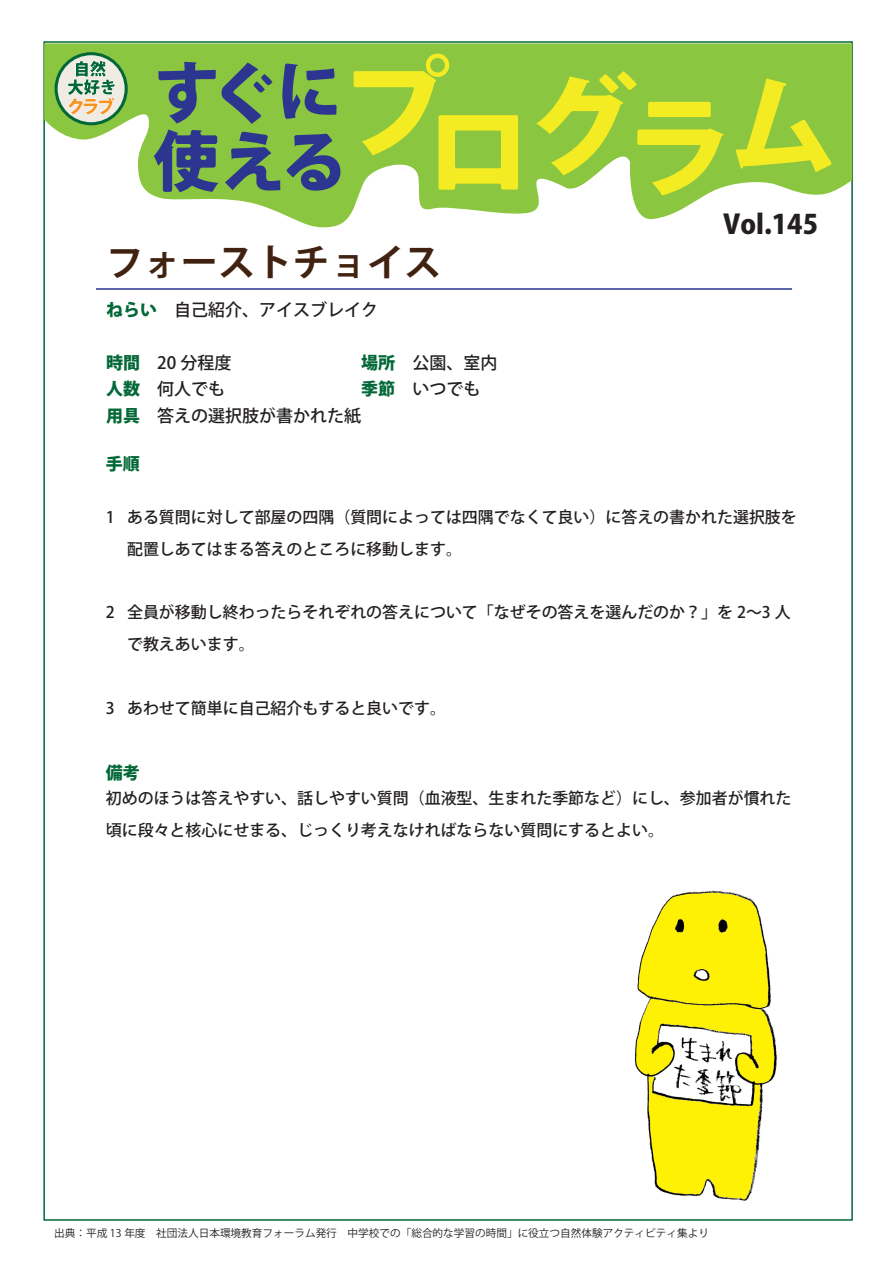
<style>
.page{position:relative;width:893px;height:1263px;background:#fff}
.page>*{position:absolute;margin:0;border:0;box-sizing:border-box;transform-origin:0 0}
.t1{font:700 37.2px "Koz Go Std";color:#41210f}
.t2{font:800 26.55px "Koz Go Std";color:#231f20}
.t3{font:500 16.95px "Koz Go Std";color:#231f20}
.t4{font:800 16.95px "Koz Go Pro";color:#036837}
.t5{font:500 15.9px/32px "Koz Go Pro";color:#231f20}
.t6{font:10.65px "Koz Go Pro";color:#231f20}
.s1{font-weight:800;color:#036837}
</style>
<div class="page">
<svg style="left:44px;top:43px;width:808px;height:188px;fill:#8bc640"></svg>
<svg style="left:56px;top:54px;width:70px;height:70px"></svg>
<div style="left:55px;top:52px;width:73px;height:73px;border:3px solid #036837;border-radius:50%"></div>
<svg style="left:67px;top:61px;width:48px;height:54px;background:#b9c5a9"></svg>
<svg style="left:354px;top:54px;width:164px;height:136px;background:#b1d440"></svg>
<svg style="left:536px;top:71px;width:188px;height:125px;background:#b3d548"></svg>
<svg style="left:736px;top:78px;width:96px;height:94px;background:#b0d335"></svg>
<svg style="left:158px;top:62px;width:58px;height:61px;background:#658d5f"></svg>
<svg style="left:222px;top:63px;width:50px;height:61px;background:#6b965a"></svg>
<svg style="left:282px;top:63px;width:55px;height:56px;background:#618763"></svg>
<svg style="left:154px;top:130px;width:64px;height:62px;background:#516e71"></svg>
<svg style="left:225px;top:132px;width:55px;height:58px;background:#618763"></svg>
<svg style="left:287px;top:133px;width:53px;height:58px;background:#57786b"></svg>
<hr style="left:96px;top:288px;width:696px;height:2px;background:#2c3691">
<img style="left:634px;top:890px;width:143px;height:311px">
<h1 class="t1" style="left:106px;top:238px;width:336px">フォーストチョイス</h1>
<p class="t3" style="left:106px;top:299px;width:274px"><span class="s1">ねらい</span> 自己紹介、アイスブレイク</p>
<p class="t3" style="left:106px;top:352px;width:127px"><span class="s1">時間</span> 20 分程度</p>
<p class="t3" style="left:361px;top:352px;width:138px"><span class="s1">場所</span> 公園、室内</p>
<p class="t3" style="left:106px;top:378px;width:121px"><span class="s1">人数</span> 何人でも</p>
<p class="t3" style="left:361px;top:378px;width:121px"><span class="s1">季節</span> いつでも</p>
<p class="t3" style="left:106px;top:405px;width:257px"><span class="s1">用具</span> 答えの選択肢が書かれた紙</p>
<h2 class="t2" style="left:723px;top:207px;width:97px">Vol.145</h2>
<p class="t4" style="left:106px;top:453px;width:36px">手順</p>
<p class="t5" style="left:127px;top:502px;width:671px;text-indent:-21px">1 ある質問に対して部屋の四隅（質問によっては四隅でなくて良い）に答えの書かれた選択肢を配置しあてはまる答えのところに移動します。</p>
<p class="t5" style="left:127px;top:597px;width:665px;text-indent:-21px">2 全員が移動し終わったらそれぞれの答えについて「なぜその答えを選んだのか？」を 2～3 人で教えあいます。</p>
<p class="t5" style="left:106px;top:693px;width:342px">3 あわせて簡単に自己紹介もすると良いです。</p>
<p class="t4" style="left:106px;top:761px;width:36px">備考</p>
<p class="t5" style="left:106px;top:783px;width:687px">初めのほうは答えやすい、話しやすい質問（血液型、生まれた季節など）にし、参加者が慣れた頃に段々と核心にせまる、じっくり考えなければならない質問にするとよい。</p>
<p class="t6" style="left:54px;top:1226px;width:656px">出典：平成 13 年度　社団法人日本環境教育フォーラム発行　中学校での「総合的な学習の時間」に役立つ自然体験アクティビティ集より</p>
</div>
